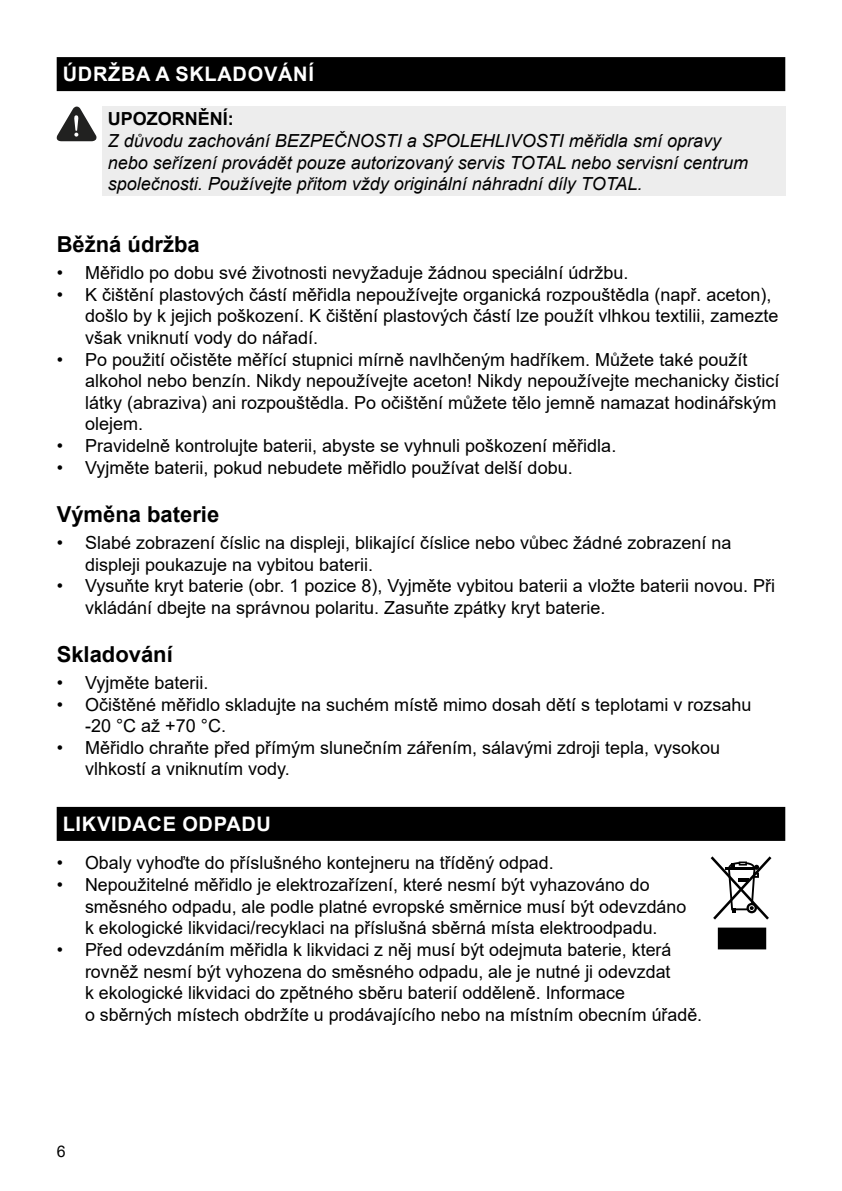
<style>
.page{position:relative;width:842px;height:1191px;background:#fff}
.page>*{position:absolute;margin:0;border:0;box-sizing:border-box;transform-origin:0 0}
.t1{font:700 22px "Arial";color:#000}
.t2{font:700 20px "Arial";letter-spacing:.035em;color:#fff}
.t3{font:18px/21.6px "Arial";color:#000}
.t4{font:italic 18px/21.6px "Arial";color:#000}
.t5{font:700 18px "Arial";color:#000}
.t6{font:16px "Arial";color:#000}
</style>
<div class="page">
<div style="left:57px;top:57px;width:728px;height:34px;background:#000"></div>
<div style="left:57px;top:807px;width:728px;height:34px;background:#000"></div>
<div style="left:102px;top:107px;width:683px;height:89px;background:#ededed"></div>
<svg style="left:57px;top:107px;width:39px;height:34px"></svg>
<svg style="left:711px;top:856px;width:60px;height:63px"></svg>
<div style="left:718px;top:927px;width:48px;height:22px;background:#000"></div>
<p class="t2" style="left:63px;top:60px;width:253px">ÚDRŽBA A SKLADOVÁNÍ</p>
<p class="t5" style="left:108px;top:106px;width:127px">UPOZORNĚNÍ:</p>
<p class="t4" style="left:108px;top:130px;width:642px">Z důvodu zachování BEZPEČNOSTI a SPOLEHLIVOSTI měřidla smí opravy nebo seřízení provádět pouze autorizovaný servis TOTAL nebo servisní centrum společnosti. Používejte přitom vždy originální náhradní díly TOTAL.</p>
<p class="t1" style="left:57px;top:229px;width:145px">Běžná údržba</p>
<p class="t3" style="left:57px;top:262px;width:573px">• Měřidlo po dobu své životnosti nevyžaduje žádnou speciální údržbu.</p>
<p class="t3" style="left:85px;top:283px;width:695px;text-indent:-28px">• K čištění plastových částí měřidla nepoužívejte organická rozpouštědla (např. aceton), došlo by k jejich poškození. K čištění plastových částí lze použít vlhkou textilii, zamezte však vniknutí vody do nářadí.</p>
<p class="t3" style="left:85px;top:348px;width:696px;text-indent:-28px">• Po použití očistěte měřící stupnici mírně navlhčeným hadříkem. Můžete také použít alkohol nebo benzín. Nikdy nepoužívejte aceton! Nikdy nepoužívejte mechanicky čisticí látky (abraziva) ani rozpouštědla. Po očištění můžete tělo jemně namazat hodinářským olejem.</p>
<p class="t3" style="left:57px;top:435px;width:561px">• Pravidelně kontrolujte baterii, abyste se vyhnuli poškození měřidla.</p>
<p class="t3" style="left:57px;top:456px;width:517px">• Vyjměte baterii, pokud nebudete měřidlo používat delší dobu.</p>
<p class="t1" style="left:57px;top:498px;width:164px">Výměna baterie</p>
<p class="t3" style="left:85px;top:531px;width:648px;text-indent:-28px">• Slabé zobrazení číslic na displeji, blikající číslice nebo vůbec žádné zobrazení na displeji poukazuje na vybitou baterii.</p>
<p class="t3" style="left:85px;top:575px;width:691px;text-indent:-28px">• Vysuňte kryt baterie (obr. 1 pozice 8), Vyjměte vybitou baterii a vložte baterii novou. Při vkládání dbejte na správnou polaritu. Zasuňte zpátky kryt baterie.</p>
<p class="t1" style="left:57px;top:638px;width:118px">Skladování</p>
<p class="t3" style="left:57px;top:672px;width:153px">• Vyjměte baterii.</p>
<p class="t3" style="left:85px;top:693px;width:668px;text-indent:-28px">• Očištěné měřidlo skladujte na suchém místě mimo dosah dětí s teplotami v rozsahu -20 °C až +70 °C.</p>
<p class="t3" style="left:85px;top:736px;width:637px;text-indent:-28px">• Měřidlo chraňte před přímým slunečním zářením, sálavými zdroji tepla, vysokou vlhkostí a vniknutím vody.</p>
<p class="t2" style="left:63px;top:810px;width:210px">LIKVIDACE ODPADU</p>
<p class="t3" style="left:57px;top:852px;width:498px">• Obaly vyhoďte do příslušného kontejneru na tříděný odpad.</p>
<p class="t3" style="left:85px;top:874px;width:603px;text-indent:-28px">• Nepoužitelné měřidlo je elektrozařízení, které nesmí být vyhazováno do směsného odpadu, ale podle platné evropské směrnice musí být odevzdáno k ekologické likvidaci/recyklaci na příslušná sběrná místa elektroodpadu.</p>
<p class="t3" style="left:85px;top:938px;width:619px;text-indent:-28px">• Před odevzdáním měřidla k likvidaci z něj musí být odejmuta baterie, která rovněž nesmí být vyhozena do směsného odpadu, ale je nutné ji odevzdat<br>k ekologické likvidaci do zpětného sběru baterií odděleně. Informace<br>o sběrných místech obdržíte u prodávajícího nebo na místním obecním úřadě.</p>
<p class="t6" style="left:57px;top:1140px;width:10px">6</p>
</div>
